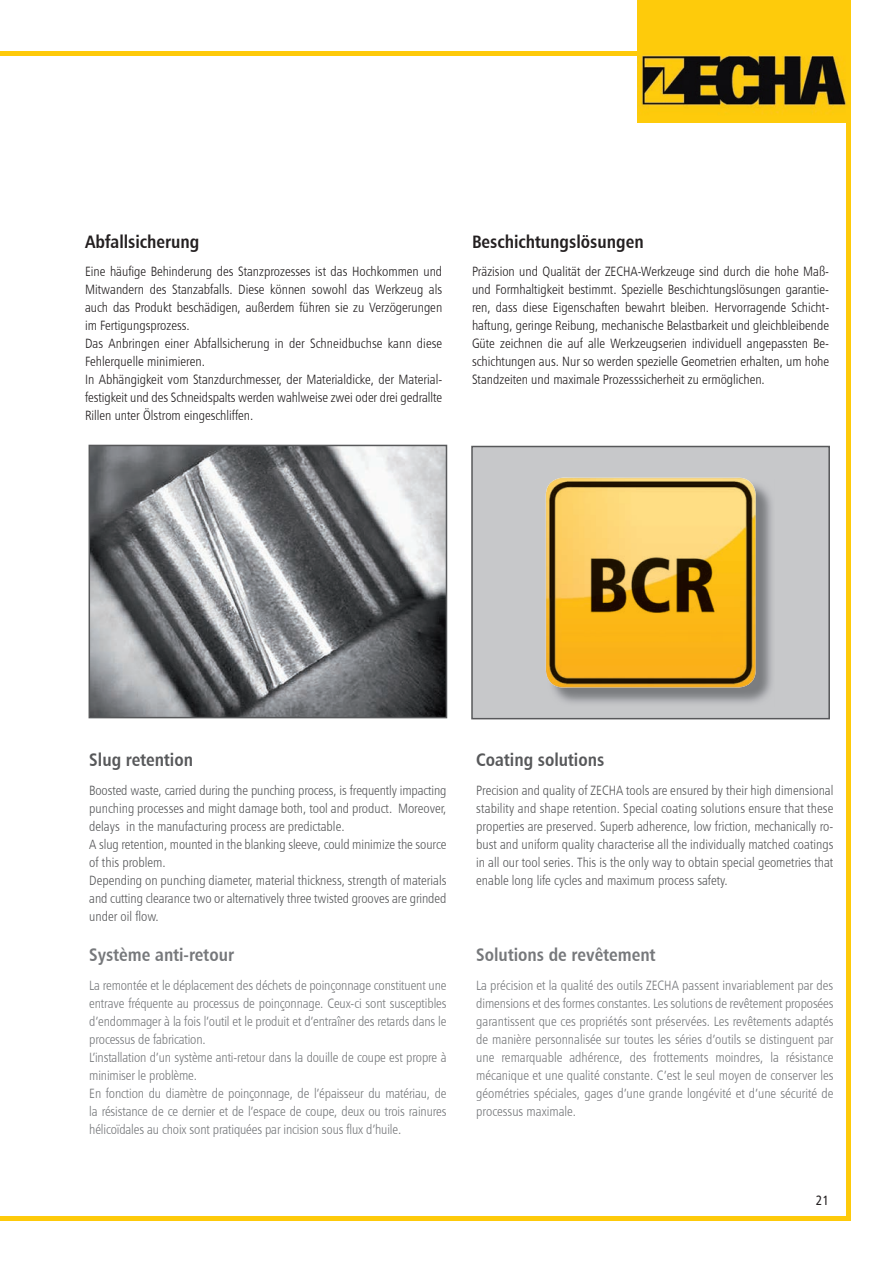
<style>
.page{position:relative;width:893px;height:1263px;background:#fff}
.page>*{position:absolute;margin:0;border:0;box-sizing:border-box;transform-origin:0 0}
.t1{font:18px "Humanist 777 BT Bold Condensed B";color:#76787b}
.t2{font:18px "Humanist 777 BT Bold Condensed B";color:#231f20}
.t3{font:18px "Humanist 777 BT Bold Condensed B";color:#57585a}
.t4{font:13.5px/18px "Humanist 777 BT Light Condensed B";letter-spacing:-.01em;color:#76787b}
.t5{font:13.5px/18px "Humanist 777 BT Light Condensed B";color:#231f20}
.t6{font:13.5px/18px "Humanist 777 BT Light Condensed B";color:#57585a}
.t7{font:13.5px "Humanist 777 BT Roman Condensed B";color:#231f20}
</style>
<div class="page">
<hr style="left:0;top:51px;width:850px;height:4px;background:#feca0a">
<hr style="left:0;top:1216px;width:850px;height:4px;background:#feca0a">
<hr style="left:846px;top:51px;width:4px;height:1169px;background:#feca0a">
<img style="left:638px;top:0;width:212px;height:122px">
<img style="left:92px;top:448px;width:352px;height:267px">
<div style="left:89px;top:445px;width:358px;height:273px;border:2px solid #57585a"></div>
<div style="left:472px;top:446px;width:357px;height:273px;background:#c7c8ca"></div>
<div style="left:471px;top:446px;width:359px;height:273px;border:2px solid #57585a"></div>
<img style="left:553px;top:485px;width:219px;height:218px">
<img style="left:546px;top:477px;width:210px;height:211px">
<h1 class="t2" style="left:85px;top:230px;width:116px">Abfallsicherung</h1>
<p class="t5" style="left:85px;top:262px;width:359px">Eine häufige Behinderung des Stanzprozesses ist das Hochkommen und Mitwandern des Stanzabfalls. Diese können sowohl das Werkzeug als auch das Produkt beschädigen, außerdem führen sie zu Verzögerungen im Fertigungsprozess.<br>Das Anbringen einer Abfallsicherung in der Schneidbuchse kann diese Fehlerquelle minimieren.<br>In Abhängigkeit vom Stanzdurchmesser, der Materialdicke, der Material&shy;festigkeit und des Schneidspalts werden wahlweise zwei oder drei gedrallte Rillen unter Ölstrom eingeschliffen.</p>
<h1 class="t2" style="left:472px;top:230px;width:173px">Beschichtungslösungen</h1>
<p class="t5" style="left:472px;top:262px;width:359px;text-align:justify">Präzision und Qualität der ZECHA-Werkzeuge sind durch die hohe Maß&shy;und Formhaltigkeit bestimmt. Spezielle Beschichtungslösungen garantie&shy;ren, dass diese Eigenschaften bewahrt bleiben. Hervorragende Schicht&shy;haftung, geringe Reibung, mechanische Belastbarkeit und gleichbleibende Güte zeichnen die auf alle Werkzeugserien individuell angepassten Be&shy;schichtungen aus. Nur so werden spezielle Geometrien erhalten, um hohe Standzeiten und maximale Prozesssicherheit zu ermöglichen.</p>
<h1 class="t3" style="left:89px;top:749px;width:105px">Slug retention</h1>
<p class="t6" style="left:89px;top:781px;width:359px">Boosted waste, carried during the punching process, is frequently impacting punching processes and might damage both, tool and product. Moreover, delays in the manufacturing process are predictable.<br>A slug retention, mounted in the blanking sleeve, could minimize the source of this problem.<br>Depending on punching diameter, material thickness, strength of materials and cutting clearance two or alternatively three twisted grooves are grinded under oil flow.</p>
<h1 class="t1" style="left:89px;top:943px;width:146px">Système anti-retour</h1>
<p class="t4" style="left:89px;top:976px;width:359px">La remontée et le déplacement des déchets de poinçonnage constituent une entrave fréquente au processus de poinçonnage. Ceux-ci sont susceptibles d’endommager à la fois l’outil et le produit et d’entraîner des retards dans le processus de fabrication.<br>L’installation d’un système anti-retour dans la douille de coupe est propre à minimiser le problème.<br>En fonction du diamètre de poinçonnage, de l’épaisseur du matériau, de la résistance de ce dernier et de l’espace de coupe, deux ou trois rainures hélicoïdales au choix sont pratiquées par incision sous flux d’huile.</p>
<h1 class="t3" style="left:476px;top:749px;width:130px">Coating solutions</h1>
<p class="t6" style="left:476px;top:781px;width:359px;text-align:justify">Precision and quality of ZECHA tools are ensured by their high dimensional stability and shape retention. Special coating solutions ensure that these properties are preserved. Superb adherence, low friction, mechanically ro&shy;bust and uniform quality characterise all the individually matched coatings in all our tool series. This is the only way to obtain special geometries that enable long life cycles and maximum process safety.</p>
<h1 class="t1" style="left:476px;top:943px;width:181px">Solutions de revêtement</h1>
<p class="t4" style="left:476px;top:976px;width:359px;text-align:justify">La précision et la qualité des outils ZECHA passent invariablement par des dimensions et des formes constantes. Les solutions de revêtement proposées garantissent que ces propriétés sont préservées. Les revêtements adaptés de manière personnalisée sur toutes les séries d’outils se distinguent par une remarquable adhérence, des frottements moindres, la résistance mécanique et une qualité constante. C’est le seul moyen de conserver les géométries spéciales, gages d’une grande longévité et d’une sécurité de processus maximale.</p>
<p class="t7" style="left:816px;top:1192px;width:15px">21</p>
</div>
